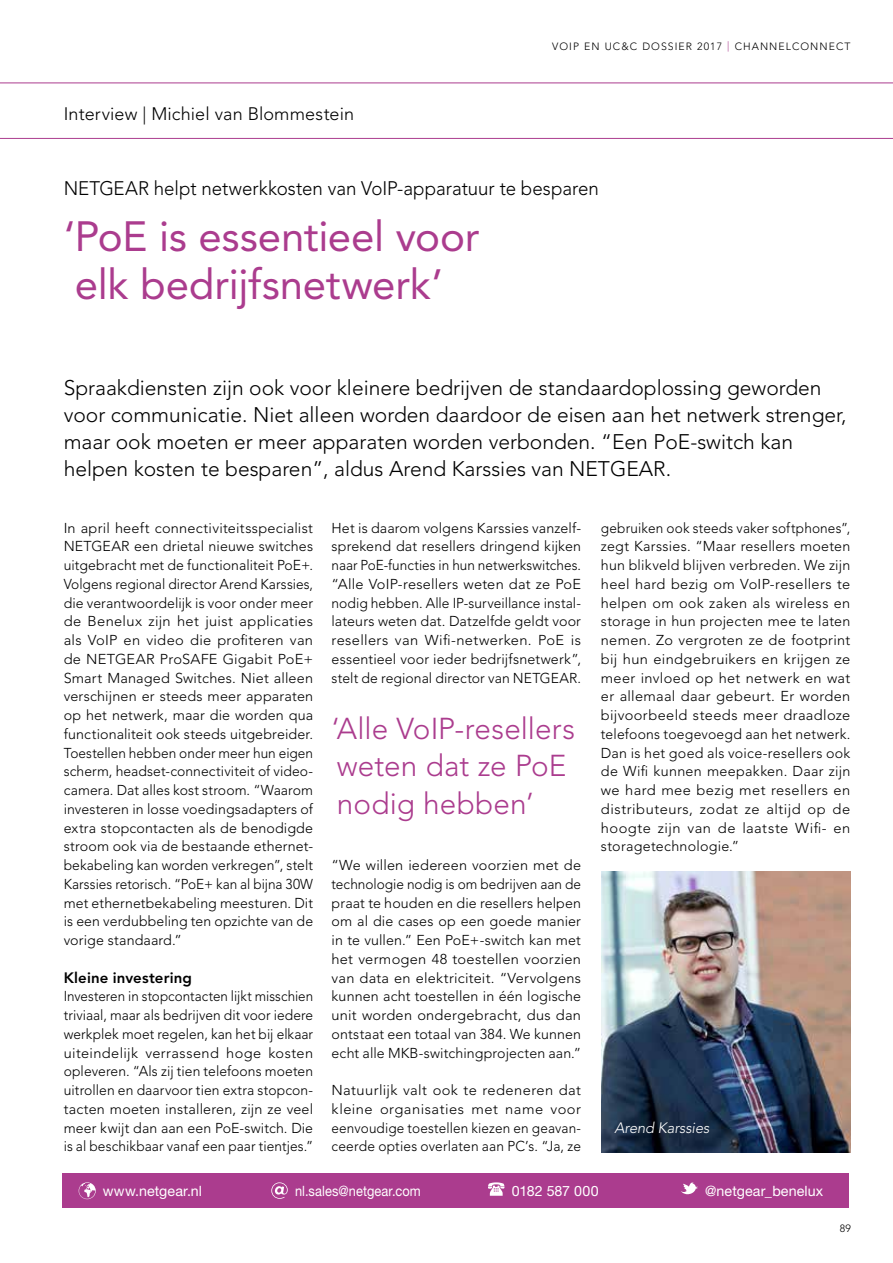
<style>
.page{position:relative;width:893px;height:1263px;background:#fff}
.page>*{position:absolute;margin:0;border:0;box-sizing:border-box;transform-origin:0 0}
.t1{font:42px/48px "Avenir";letter-spacing:-.005em;color:#ab3c8e}
.t2{font:300 30px/37.5px "Avenir";letter-spacing:.005em;color:#ab3c8e}
.t3{font:300 21px/27px "Avenir";color:#000}
.t4{font:300 19.5px "Avenir";color:#000;scale:.96 1}
.t5{font:300 18px "Avenir";letter-spacing:.005em;color:#000}
.t6{font:800 15px "Avenir";letter-spacing:.01em;color:#000}
.t7{font:italic 300 15px "Avenir";letter-spacing:-.005em;color:#fff}
.t8{font:300 14.25px/18.8px "Avenir";letter-spacing:.01em;color:#000;text-align:justify}
.t9{font:300 14.25px/18.8px "Avenir";letter-spacing:.01em;color:#000;text-align:justify;scale:.95 1}
.t10{font:300 14.25px/18.8px "Avenir";letter-spacing:.01em;color:#000;text-align:justify;scale:.94 1}
.t11{font:14.25px "Helvetica Neue LT Std";letter-spacing:.005em;color:#fff}
.t12{font:14.25px "Helvetica Neue LT Std";letter-spacing:.005em;color:#fff;scale:.9 1}
.t13{font:300 10.5px "Avenir";letter-spacing:.1em;color:#000}
.s1{font-size:10.35px;color:#ab3c8e}
</style>
<div class="page">
<svg style="left:0;top:83px;width:893px;height:56px"></svg>
<img style="left:602px;top:871px;width:248px;height:282px">
<div style="left:62px;top:1174px;width:786px;height:34px;background:#ab3c8e"></div>
<svg style="left:79px;top:1182px;width:17px;height:17px"></svg>
<svg style="left:271px;top:1182px;width:17px;height:17px"></svg>
<svg style="left:488px;top:1182px;width:16px;height:14px"></svg>
<svg style="left:681px;top:1182px;width:17px;height:12px"></svg>
<p class="t5" style="left:64px;top:103px;width:292px">Interview | Michiel van Blommestein</p>
<p class="t13" style="left:552px;top:40px;width:300px">VOIP EN UC&amp;C DOSSIER 2017 <span class="s1">|</span> CHANNELCONNECT</p>
<h3 class="t4" style="left:64px;top:177px;width:559px">NETGEAR helpt netwerkkosten van VoIP-apparatuur te besparen</h3>
<h1 class="t1" style="left:64px;top:213px;width:417px">‘PoE is essentieel voor elk bedrijfsnetwerk’</h1>
<p class="t3" style="left:64px;top:374px;width:784px">Spraakdiensten zijn ook voor kleinere bedrijven de standaardoplossing geworden voor communicatie. Niet alleen worden daardoor de eisen aan het netwerk strenger, maar ook moeten er meer apparaten worden verbonden. “Een PoE-switch kan helpen kosten te besparen”, aldus Arend Karssies van NETGEAR.</p>
<p class="t8" style="left:64px;top:518px;width:251px">In april heeft connectiviteitsspecialist NETGEAR een drietal nieuwe switches uitgebracht met de functionaliteit PoE+.<br>Volgens regional director Arend Karssies, die verantwoordelijk is voor onder meer de Benelux zijn het juist applicaties als VoIP en video die profiteren van de NETGEAR ProSAFE Gigabit PoE+ Smart Managed Switches. Niet alleen verschijnen er steeds meer apparaten op het netwerk, maar die worden qua functionaliteit ook steeds uitgebreider.<br>Toestellen hebben onder meer hun eigen scherm, headset-connectiviteit of video&shy;camera. Dat alles kost stroom. “Waarom investeren in losse voedingsadapters of extra stopcontacten als de benodigde stroom ook via de bestaande ethernet&shy;bekabeling kan worden verkregen”, stelt Karssies retorisch. “PoE+ kan al bijna 30W met ethernetbekabeling meesturen. Dit is een verdubbeling ten opzichte van de vorige standaard.”</p>
<p class="t6" style="left:64px;top:968px;width:130px">Kleine investering</p>
<p class="t10" style="left:64px;top:987px;width:267px">Investeren in stopcontacten lijkt misschien triviaal, maar als bedrijven dit voor iedere werkplek moet regelen, kan het bij elkaar uiteindelijk verrassend hoge kosten opleveren. “Als zij tien telefoons moeten uitrollen en daarvoor tien extra stopcon&shy;tacten moeten installeren, zijn ze veel meer kwijt dan aan een PoE-switch. Die is al beschikbaar vanaf een paar tientjes.”</p>
<p class="t11" style="left:103px;top:1182px;width:101px">www.netgear.nl</p>
<p class="t12" style="left:295px;top:1182px;width:141px">nl.sales@netgear.com</p>
<p class="t11" style="left:512px;top:1182px;width:88px">0182 587 000</p>
<p class="t11" style="left:705px;top:1182px;width:120px">@netgear_benelux</p>
<p class="t9" style="left:601px;top:518px;width:264px">gebruiken ook steeds vaker softphones”, zegt Karssies. “Maar resellers moeten hun blikveld blijven verbreden. We zijn heel hard bezig om VoIP-resellers te helpen om ook zaken als wireless en storage in hun projecten mee te laten nemen. Zo vergroten ze de footprint bij hun eindgebruikers en krijgen ze meer invloed op het netwerk en wat er allemaal daar gebeurt. Er worden bijvoorbeeld steeds meer draadloze telefoons toegevoegd aan het netwerk.<br>Dan is het goed als voice-resellers ook de Wifi kunnen meepakken. Daar zijn we hard mee bezig met resellers en distributeurs, zodat ze altijd op de hoogte zijn van de laatste Wifi- en storagetechnologie.”</p>
<p class="t8" style="left:332px;top:518px;width:251px">Het is daarom volgens Karssies vanzelf&shy;sprekend dat resellers dringend kijken naar PoE-functies in hun netwerkswitches. “Alle VoIP-resellers weten dat ze PoE nodig hebben. Alle IP-surveillance instal&shy;lateurs weten dat. Datzelfde geldt voor resellers van Wifi-netwerken. PoE is essentieel voor ieder bedrijfsnetwerk”, stelt de regional director van NETGEAR.</p>
<h2 class="t2" style="left:332px;top:710px;width:245px">‘Alle VoIP-resellers weten dat ze PoE nodig hebben’</h2>
<p class="t8" style="left:332px;top:856px;width:251px">“We willen iedereen voorzien met de technologie nodig is om bedrijven aan de praat te houden en die resellers helpen om al die cases op een goede manier in te vullen.” Een PoE+-switch kan met het vermogen 48 toestellen voorzien van data en elektriciteit. “Vervolgens kunnen acht toestellen in één logische unit worden ondergebracht, dus dan ontstaat een totaal van 384. We kunnen echt alle MKB-switchingprojecten aan.”</p>
<p class="t8" style="left:332px;top:1081px;width:251px">Natuurlijk valt ook te redeneren dat kleine organisaties met name voor eenvoudige toestellen kiezen en geavan&shy;ceerde opties overlaten aan PC’s. “Ja, ze</p>
<p class="t7" style="left:614px;top:1119px;width:96px">Arend Karssies</p>
<p class="t13" style="left:840px;top:1222px;width:13px">89</p>
</div>
